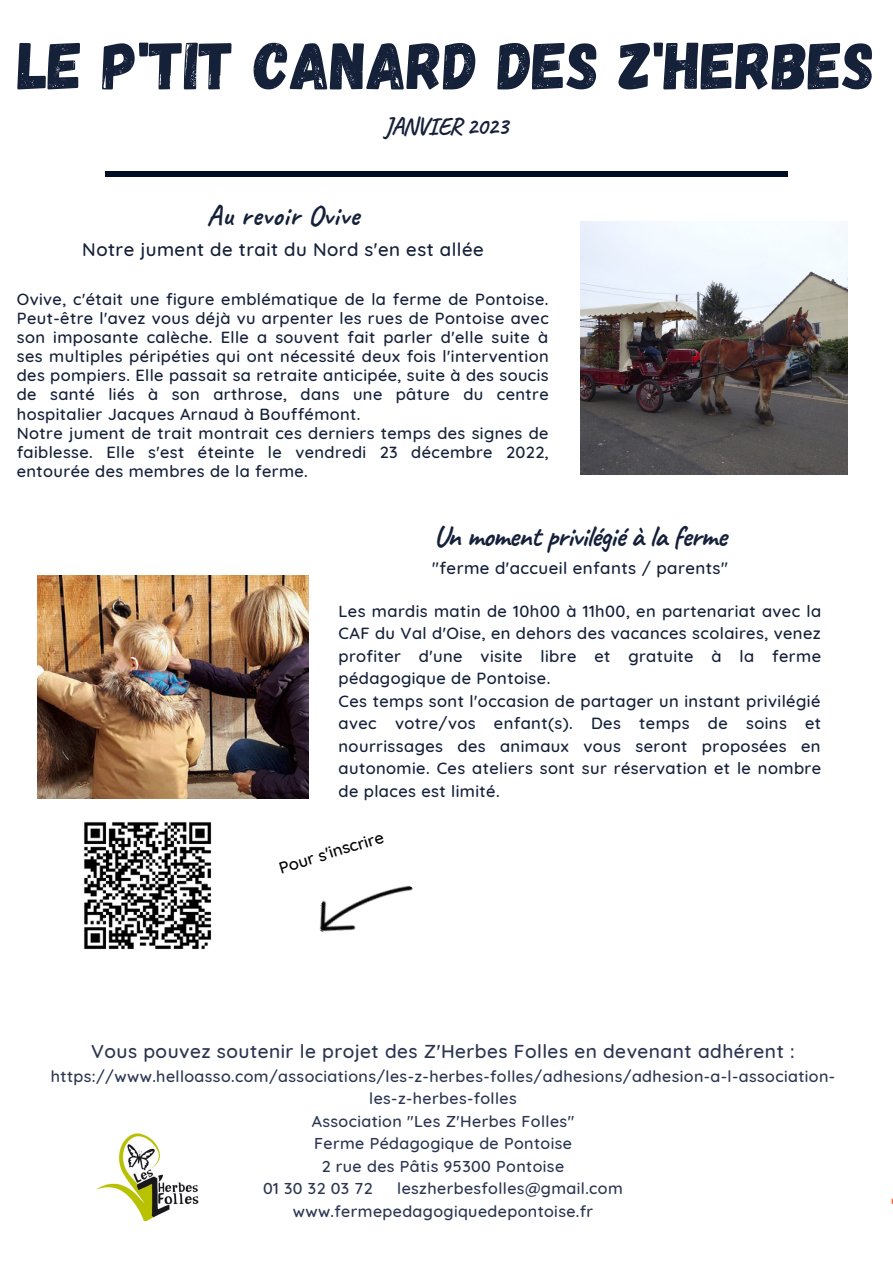
<style>
.page{position:relative;width:893px;height:1264px;background:#fff}
.page>*{position:absolute;margin:0;border:0;box-sizing:border-box;transform-origin:0 0}
.t1{font:66.75px "Gagalin";color:#152039}
.t2{font:700 29.4px "Caveat";letter-spacing:-.02em;color:#152039}
.t3{font:700 28.5px "Caveat";letter-spacing:.025em;color:#152039}
.t4{font:700 23.85px "Caveat";letter-spacing:-.02em;color:#152039}
.t5{font:500 19.05px "Quicksand";letter-spacing:.025em;color:#2b3550}
.t6{font:500 18.6px "Quicksand";letter-spacing:.025em;color:#152039}
.t7{font:500 16.8px "Quicksand";letter-spacing:.025em;color:#152039}
.t8{font:500 16.5px/22.5px "Quicksand";letter-spacing:.025em;color:#152039}
.t9{font:500 16.5px "Quicksand";color:#000}
.t10{font:500 16.35px/19px "Quicksand";letter-spacing:.025em;color:#152039}
.t11{font:500 16.05px/22.5px "Quicksand";letter-spacing:.025em;color:#2b3550}
</style>
<div class="page">
<img style="left:580px;top:222px;width:267px;height:252px">
<div style="left:105px;top:172px;width:682px;height:5px;background:#010d27"></div>
<img style="left:96px;top:1133px;width:103px;height:87px">
<img style="left:38px;top:575px;width:271px;height:223px">
<img style="left:84px;top:822px;width:128px;height:128px">
<img style="left:319px;top:885px;width:94px;height:47px">
<h1 class="t1" style="left:18px;top:22px;width:858px">LE P'TIT CANARD DES Z'HERBES</h1>
<h3 class="t4" style="left:384px;top:111px;width:125px">JANVIER 2023</h3>
<h3 class="t3" style="left:207px;top:198px;width:154px">Au revoir Ovive</h3>
<p class="t6" style="left:82px;top:237px;width:403px">Notre jument de trait du Nord s'en est allée</p>
<p class="t10" style="left:17px;top:289px;width:533px">Ovive, c'était une figure emblématique de la ferme de Pontoise.<br>Peut-être l'avez vous déjà vu arpenter les rues de Pontoise avec son imposante calèche. Elle a souvent fait parler d'elle suite à ses multiples péripéties qui ont nécessité deux fois l'intervention des pompiers. Elle passait sa retraite anticipée, suite à des soucis de santé liés à son arthrose, dans une pâture du centre hospitalier Jacques Arnaud à Bouffémont.<br>Notre jument de trait montrait ces derniers temps des signes de faiblesse. Elle s'est éteinte le vendredi 23 décembre 2022, entourée des membres de la ferme.</p>
<h2 class="t2" style="left:434px;top:517px;width:294px">Un moment privilégié à la ferme</h2>
<p class="t7" style="left:432px;top:557px;width:297px">"ferme d'accueil enfants / parents"</p>
<p class="t8" style="left:338px;top:599px;width:484px">Les mardis matin de 10h00 à 11h00, en partenariat avec la CAF du Val d'Oise, en dehors des vacances scolaires, venez profiter d'une visite libre et gratuite à la ferme pédagogique de Pontoise.<br>Ces temps sont l'occasion de partager un instant privilégié avec votre/vos enfant(s). Des temps de soins et nourrissages des animaux vous seront proposées en autonomie. Ces ateliers sont sur réservation et le nombre de places est limité.</p>
<p class="t9" style="left:276px;top:857px;width:110px;rotate:-17deg">Pour s'inscrire</p>
<p class="t5" style="left:91px;top:1038px;width:704px">Vous pouvez soutenir le projet des Z'Herbes Folles en devenant adhérent :</p>
<p class="t11" style="left:51px;top:1064px;width:785px">https://www.helloasso.com/associations/les-z-herbes-folles/adhesions/adhesion-a-l-association-</p>
<p class="t11" style="left:369px;top:1086px;width:149px">les-z-herbes-folles</p>
<p class="t11" style="left:312px;top:1109px;width:264px">Association "Les Z'Herbes Folles"</p>
<p class="t11" style="left:314px;top:1131px;width:259px">Ferme Pédagogique de Pontoise</p>
<p class="t11" style="left:322px;top:1154px;width:244px">2 rue des Pâtis 95300 Pontoise</p>
<p class="t11" style="left:263px;top:1176px;width:111px">01 30 32 03 72</p>
<p class="t11" style="left:293px;top:1176px;width:331px;text-indent:104px">leszherbesfolles@gmail.com www.fermepedagogiquedepontoise.fr</p>
</div>
